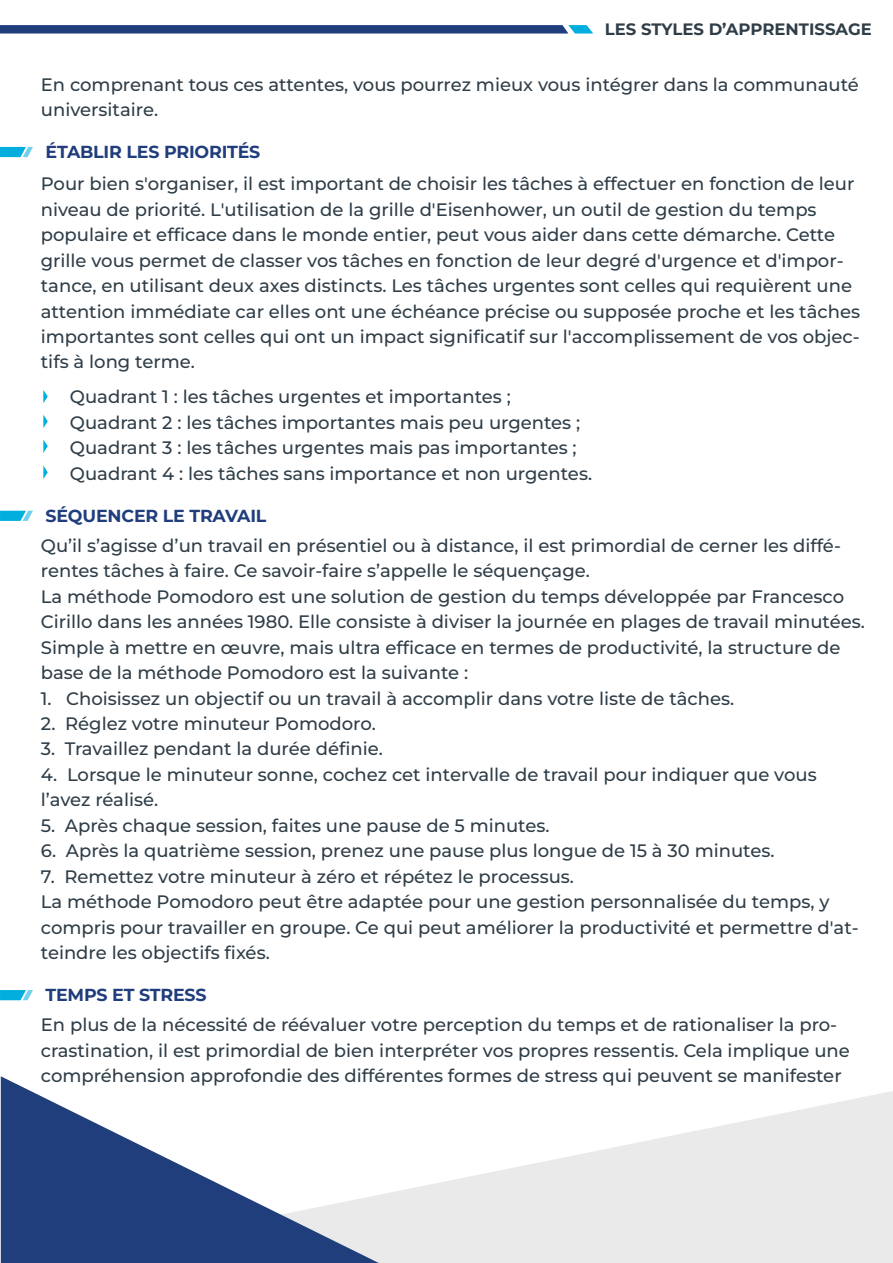
<style>
.page{position:relative;width:893px;height:1263px;background:#fff}
.page>*{position:absolute;margin:0;border:0;box-sizing:border-box;transform-origin:0 0}
.t1{font:500 18px/25.5px "Montserrat";color:#303e48}
.t2{font:700 17.4px "Montserrat";letter-spacing:-.01em;color:#203d7c}
.t3{font:700 16.5px "Montserrat";color:#303e48}
</style>
<div class="page">
<svg style="left:0;top:25px;width:593px;height:9px"></svg>
<svg style="left:379px;top:1091px;width:514px;height:172px;fill:#eaeaea"></svg>
<svg style="left:1px;top:1076px;width:378px;height:187px"></svg>
<svg style="left:0;top:147px;width:33px;height:10px"></svg>
<svg style="left:0;top:511px;width:33px;height:10px"></svg>
<svg style="left:0;top:990px;width:33px;height:10px"></svg>
<svg style="left:43px;top:390px;width:5px;height:13px"></svg>
<svg style="left:43px;top:415px;width:5px;height:13px"></svg>
<svg style="left:43px;top:439px;width:5px;height:14px"></svg>
<svg style="left:43px;top:466px;width:5px;height:13px"></svg>
<p class="t3" style="left:605px;top:18px;width:268px">LES STYLES D’APPRENTISSAGE</p>
<p class="t1" style="left:41px;top:71px;width:819px">En comprenant tous ces attentes, vous pourrez mieux vous intégrer dans la communauté universitaire.</p>
<p class="t2" style="left:46px;top:140px;width:216px">ÉTABLIR LES PRIORITÉS</p>
<p class="t1" style="left:41px;top:171px;width:821px">Pour bien s'organiser, il est important de choisir les tâches à effectuer en fonction de leur niveau de priorité. L'utilisation de la grille d'Eisenhower, un outil de gestion du temps populaire et efficace dans le monde entier, peut vous aider dans cette démarche. Cette grille vous permet de classer vos tâches en fonction de leur degré d'urgence et d'impor&shy;tance, en utilisant deux axes distincts. Les tâches urgentes sont celles qui requièrent une attention immédiate car elles ont une échéance précise ou supposée proche et les tâches importantes sont celles qui ont un impact significatif sur l'accomplissement de vos objec&shy;tifs à long terme.</p>
<p class="t1" style="left:70px;top:384px;width:524px">Quadrant 1 : les tâches urgentes et importantes ; Quadrant 2 : les tâches importantes mais peu urgentes ; Quadrant 3 : les tâches urgentes mais pas importantes ; Quadrant 4 : les tâches sans importance et non urgentes.</p>
<p class="t2" style="left:46px;top:504px;width:222px">SÉQUENCER LE TRAVAIL</p>
<p class="t1" style="left:41px;top:532px;width:825px">Qu’il s’agisse d’un travail en présentiel ou à distance, il est primordial de cerner les diffé&shy;rentes tâches à faire. Ce savoir-faire s’appelle le séquençage.<br>La méthode Pomodoro est une solution de gestion du temps développée par Francesco Cirillo dans les années 1980. Elle consiste à diviser la journée en plages de travail minutées.<br>Simple à mettre en œuvre, mais ultra efficace en termes de productivité, la structure de base de la méthode Pomodoro est la suivante :</p>
<p class="t1" style="left:41px;top:685px;width:695px">1. Choisissez un objectif ou un travail à accomplir dans votre liste de tâches.</p>
<p class="t1" style="left:41px;top:710px;width:336px">2. Réglez votre minuteur Pomodoro.</p>
<p class="t1" style="left:41px;top:736px;width:343px">3. Travaillez pendant la durée définie.</p>
<p class="t1" style="left:41px;top:761px;width:777px">4. Lorsque le minuteur sonne, cochez cet intervalle de travail pour indiquer que vous l’avez réalisé.</p>
<p class="t1" style="left:41px;top:812px;width:510px">5. Après chaque session, faites une pause de 5 minutes.</p>
<p class="t1" style="left:41px;top:838px;width:735px">6. Après la quatrième session, prenez une pause plus longue de 15 à 30 minutes.</p>
<p class="t1" style="left:41px;top:863px;width:819px">7. Remettez votre minuteur à zéro et répétez le processus.<br>La méthode Pomodoro peut être adaptée pour une gestion personnalisée du temps, y compris pour travailler en groupe. Ce qui peut améliorer la productivité et permettre d'at&shy;teindre les objectifs fixés.</p>
<p class="t2" style="left:46px;top:983px;width:163px">TEMPS ET STRESS</p>
<p class="t1" style="left:41px;top:1011px;width:811px">En plus de la nécessité de réévaluer votre perception du temps et de rationaliser la pro&shy;crastination, il est primordial de bien interpréter vos propres ressentis. Cela implique une compréhension approfondie des différentes formes de stress qui peuvent se manifester</p>
</div>
